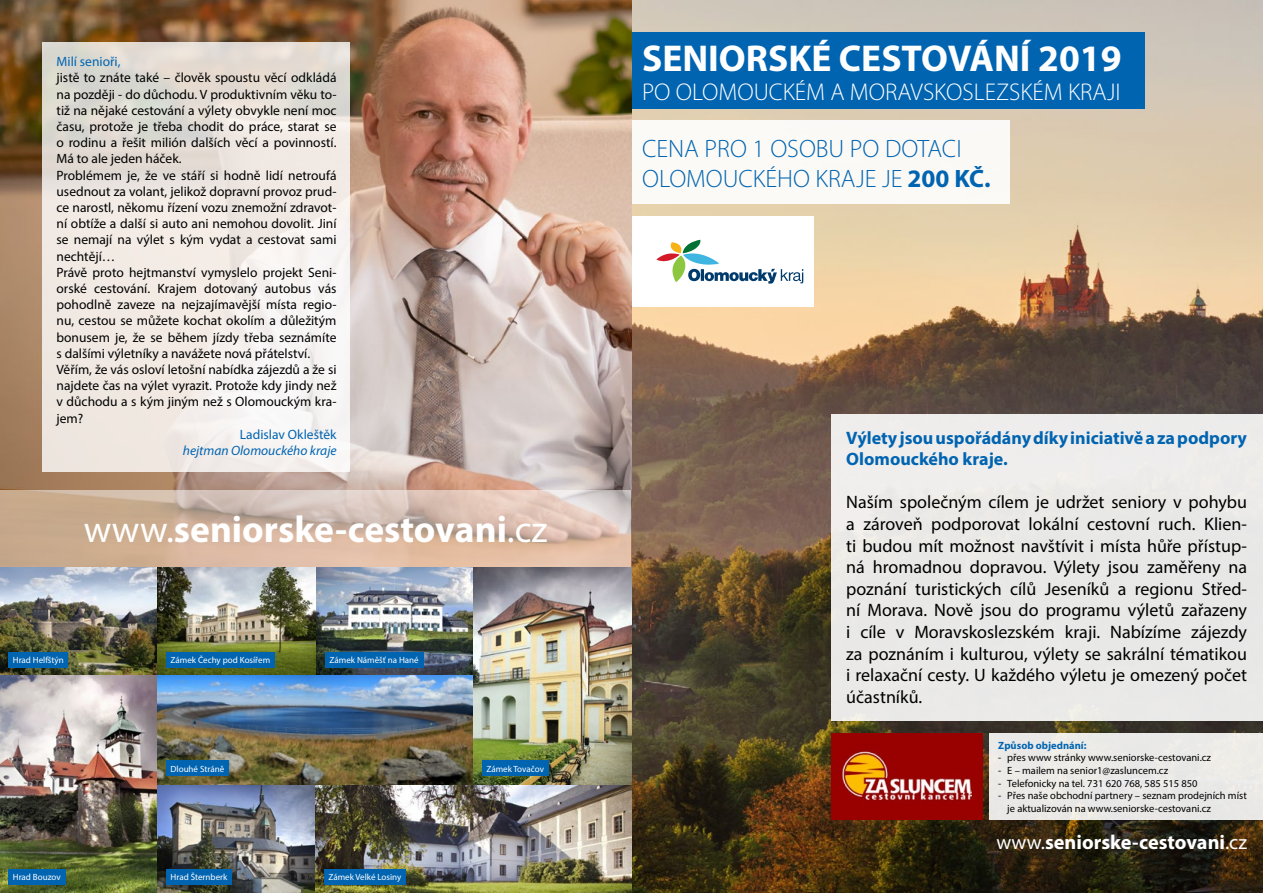
<style>
.page{position:relative;width:1263px;height:893px;background:#fff}
.page>*{position:absolute;margin:0;border:0;box-sizing:border-box;transform-origin:0 0}
.t1{font:700 37.5px "Myriad Pro";color:#fff}
.t2{font:300 25.2px/30.3px "Myriad Pro";color:#0064b1}
.t3{font:300 24.3px "Myriad Pro";color:#fff}
.t4{font:700 20.25px "Myriad Pro";color:#fff}
.t5{font:18px/21.6px "Myriad Pro";color:#000;text-align:justify}
.t6{font:700 18px/21.6px "Myriad Pro";color:#0064b1}
.t7{font:13.5px/16.2px "Myriad Pro";color:#000}
.t8{font:13.5px "Myriad Pro";color:#0064b1}
.t9{font:italic 13.5px "Myriad Pro";color:#0064b1}
.t10{font:10.5px/12.6px "Myriad Pro";color:#000}
.t11{font:700 10.5px "Myriad Pro";color:#0064b1}
.t12{font:9px "Myriad Pro";color:#fff}
.s1{font-weight:400}
.s2{font-weight:700}
</style>
<div class="page">
<img style="left:0;top:0;width:1263px;height:893px">
<div style="left:631px;top:120px;width:379px;height:84px;background:#fbfaf6"></div>
<div style="left:631px;top:32px;width:514px;height:76px;background:#0064b1"></div>
<div style="left:831px;top:414px;width:432px;height:307px;background:#e9e9e8"></div>
<div style="left:990px;top:733px;width:273px;height:86px;background:#eae9e7"></div>
<div style="left:831px;top:733px;width:152px;height:87px;background:#990100"></div>
<img style="left:843px;top:751px;width:129px;height:52px">
<div style="left:631px;top:216px;width:183px;height:91px;background:#fff"></div>
<svg style="left:656px;top:240px;width:147px;height:44px"></svg>
<svg style="left:43px;top:43px;width:307px;height:429px;fill:#f1e9e3"></svg>
<div style="left:166px;top:761px;width:63px;height:15px;background:#0064b1"></div>
<div style="left:166px;top:869px;width:66px;height:15px;background:#0064b1"></div>
<div style="left:324px;top:869px;width:82px;height:15px;background:#0064b1"></div>
<div style="left:482px;top:761px;width:67px;height:15px;background:#0064b1"></div>
<div style="left:325px;top:652px;width:99px;height:15px;background:#0064b1"></div>
<div style="left:166px;top:652px;width:109px;height:15px;background:#0064b1"></div>
<div style="left:9px;top:652px;width:59px;height:15px;background:#0064b1"></div>
<div style="left:9px;top:869px;width:57px;height:15px;background:#0064b1"></div>
<p class="t8" style="left:57px;top:53px;width:65px">Milí senioři,</p>
<p class="t7" style="left:57px;top:70px;width:281px">jistě to znáte také – člověk spoustu věcí odkládá na později - do důchodu. V produktivním věku to&shy;tiž na nějaké cestování a výlety obvykle není moc času, protože je třeba chodit do práce, starat se o rodinu a řešit milión dalších věcí a povinností.<br>Má to ale jeden háček.<br>Problémem je, že ve stáří si hodně lidí netroufá usednout za volant, jelikož dopravní provoz prud&shy;ce narostl, někomu řízení vozu znemožní zdravot&shy;ní obtíže a další si auto ani nemohou dovolit. Jiní se nemají na výlet s kým vydat a cestovat sami nechtějí…<br>Právě proto hejtmanství vymyslelo projekt Seni&shy;orské cestování. Krajem dotovaný autobus vás pohodlně zaveze na nejzajímavější místa regio&shy;nu, cestou se můžete kochat okolím a důležitým bonusem je, že se během jízdy třeba seznámíte s dalšími výletníky a navážete nová přátelství.<br>Věřím, že vás osloví letošní nabídka zájezdů a že si najdete čas na výlet vyrazit. Protože kdy jindy než v důchodu a s kým jiným než s Olomouckým kra&shy;jem?</p>
<p class="t8" style="left:240px;top:426px;width:98px">Ladislav Okleštěk</p>
<p class="t9" style="left:183px;top:442px;width:155px">hejtman Olomouckého kraje</p>
<h1 class="t1" style="left:84px;top:504px;width:465px"><span class="s1">www.</span>seniorske-cestovani<span class="s1">.cz</span></h1>
<p class="t12" style="left:13px;top:655px;width:53px">Hrad Helfštýn</p>
<p class="t12" style="left:171px;top:655px;width:101px">Zámek Čechy pod Kosířem</p>
<p class="t12" style="left:330px;top:655px;width:91px">Zámek Náměšť na Hané</p>
<p class="t12" style="left:13px;top:872px;width:49px">Hrad Bouzov</p>
<p class="t12" style="left:171px;top:763px;width:55px">Dlouhé Stráně</p>
<p class="t12" style="left:171px;top:872px;width:58px">Hrad Šternberk</p>
<p class="t12" style="left:328px;top:872px;width:74px">Zámek Velké Losiny</p>
<p class="t12" style="left:486px;top:763px;width:59px">Zámek Tovačov</p>
<h1 class="t1" style="left:642px;top:34px;width:481px">SENIORSKÉ CESTOVÁNÍ 2019</h1>
<h3 class="t3" style="left:642px;top:77px;width:480px">PO OLOMOUCKÉM A MORAVSKOSLEZSKÉM KRAJI</h3>
<h2 class="t2" style="left:642px;top:133px;width:350px">CENA PRO 1 OSOBU PO DOTACI<br>OLOMOUCKÉHO KRAJE JE <span class="s2">200 KČ.</span></h2>
<h3 class="t6" style="left:846px;top:426px;width:402px">Výlety jsou uspořádány díky iniciativě a za podpory<br>Olomouckého kraje.</h3>
<p class="t5" style="left:846px;top:491px;width:402px">Naším společným cílem je udržet seniory v pohybu a zároveň podporovat lokální cestovní ruch. Klien&shy;ti budou mít možnost navštívit i místa hůře přístup&shy;ná hromadnou dopravou. Výlety jsou zaměřeny na poznání turistických cílů Jeseníků a regionu Střed&shy;ní Morava. Nově jsou do programu výletů zařazeny i cíle v Moravskoslezském kraji. Nabízíme zájezdy za poznáním i kulturou, výlety se sakrální tématikou i relaxační cesty. U každého výletu je omezený počet účastníků.</p>
<p class="t11" style="left:998px;top:738px;width:90px">Způsob objednání:</p>
<p class="t10" style="left:998px;top:751px;width:214px">- přes www stránky www.seniorske-cestovani.cz</p>
<p class="t10" style="left:998px;top:764px;width:171px">- E – mailem na senior1@zasluncem.cz</p>
<p class="t10" style="left:998px;top:777px;width:201px">- Telefonicky na tel. 731 620 768, 585 515 850</p>
<p class="t10" style="left:1007px;top:789px;width:241px;text-indent:-9px">- Přes naše obchodní partnery – seznam prodejních míst je aktualizován na www.seniorske-cestovani.cz</p>
<h3 class="t4" style="left:996px;top:828px;width:252px"><span class="s1">www.</span>seniorske-cestovani<span class="s1">.cz</span></h3>
</div>
